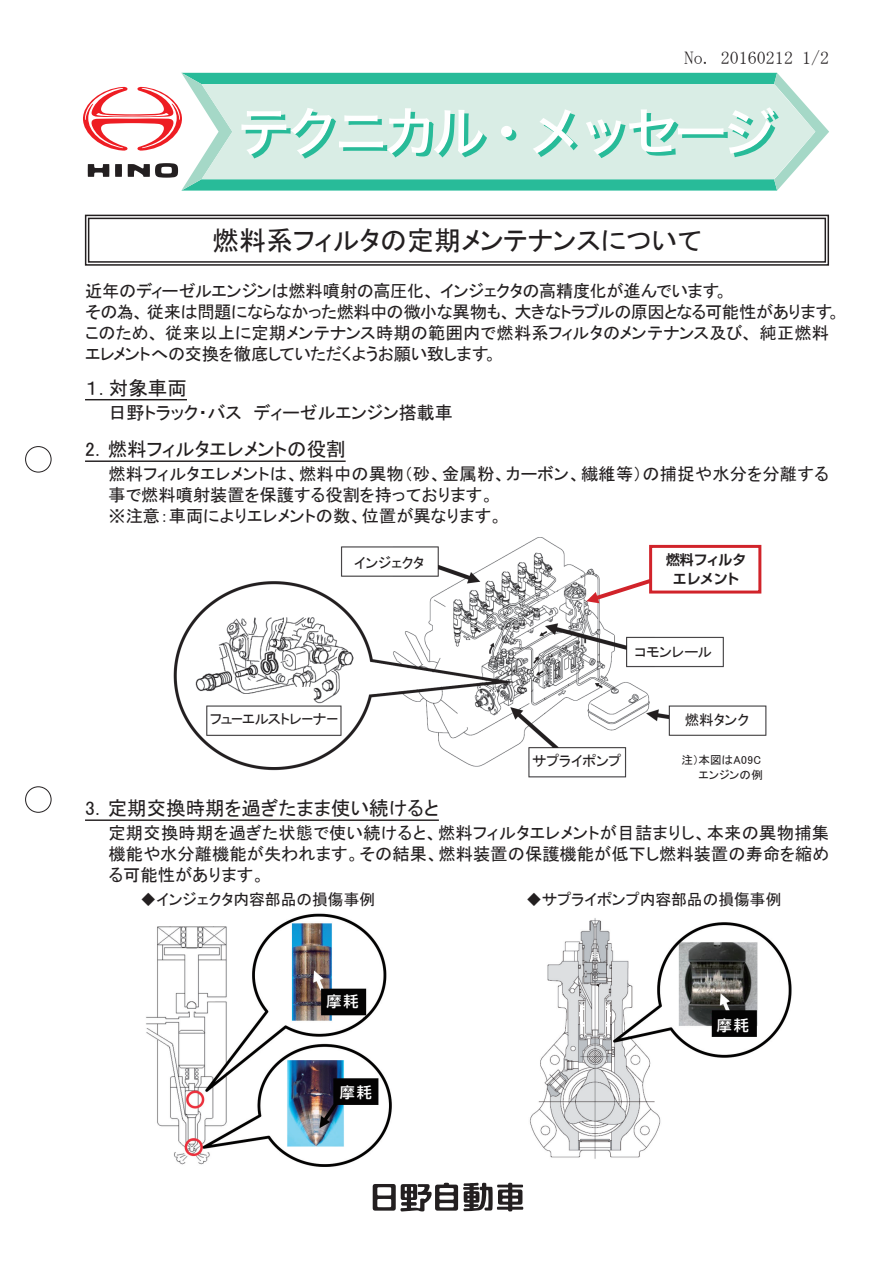
<style>
.page{position:relative;width:893px;height:1263px;background:#fff}
.page>*{position:absolute;margin:0;border:0;box-sizing:border-box;transform-origin:0 0}
.t1{font:27px "MS P Gothic";color:#231f20}
.t2{font:19.5px "MS P Gothic";color:#231f20}
.t3{font:18px "MS P Gothic";color:#231f20}
.t4{font:18px "MS Mincho";color:#231f20}
.t5{font:17.25px/21px "MS P Gothic";color:#231f20}
.t6{font:15.75px "MS P Gothic";color:#231f20}
.t7{font:500 15px "Shin Go Pro";color:#fff}
.t8{font:14.55px "MS P Gothic";letter-spacing:-.01em;color:#231f20}
.t9{font:14.55px "MS P Gothic";letter-spacing:-.035em;color:#231f20}
.t10{font:700 13.8px/18.6px "Shin Go Pro De";color:#231f20;text-align:center}
.t11{font:11.55px/15.1px "MS P Gothic";letter-spacing:.02em;color:#231f20}
</style>
<div class="page">
<div style="left:26px;top:446px;width:25px;height:26px;border:1px solid #231f20;border-radius:50%"></div>
<div style="left:26px;top:787px;width:25px;height:25px;border:1px solid #231f20;border-radius:50%"></div>
<hr style="left:497px;top:1184px;width:26px;height:3px;background:#231f20">
<hr style="left:497px;top:1207px;width:26px;height:3px;background:#231f20">
<svg style="left:373px;top:1183px;width:149px;height:28px"></svg>
<svg style="left:232px;top:73px;width:354px;height:118px;background:#2fbd9c"></svg>
<div style="left:232px;top:84px;width:354px;height:95px;background:#d9ede5"></div>
<svg style="left:241px;top:108px;width:246px;height:51px"></svg>
<svg style="left:501px;top:126px;width:15px;height:15px"></svg>
<svg style="left:533px;top:109px;width:45px;height:48px"></svg>
<svg style="left:586px;top:73px;width:243px;height:118px"></svg>
<svg style="left:83px;top:73px;width:149px;height:118px"></svg>
<hr style="left:85px;top:399px;width:102px;height:1px;background:#231f20">
<hr style="left:85px;top:460px;width:261px;height:2px;background:#231f20">
<hr style="left:85px;top:819px;width:354px;height:2px;background:#231f20">
<img style="left:173px;top:537px;width:594px;height:241px">
<svg style="left:586px;top:569px;width:89px;height:34px"></svg>
<div style="left:651px;top:546px;width:109px;height:46px;background:#fff"></div>
<div style="left:649px;top:545px;width:112px;height:48px;border:3px solid #d1232a"></div>
<svg style="left:84px;top:214px;width:746px;height:52px"></svg>
<div style="left:88px;top:218px;width:738px;height:45px;border:1px solid #231f20"></div>
<img style="left:146px;top:913px;width:246px;height:254px">
<img style="left:529px;top:918px;width:263px;height:241px">
<p class="t4" style="left:685px;top:48px;width:146px">No. 20160212 1/2</p>
<h1 class="t1" style="left:212px;top:227px;width:491px">燃料系フィルタの定期メンテナンスについて</h1>
<p class="t5" style="left:85px;top:280px;width:757px">近年のディーゼルエンジンは燃料噴射の高圧化、インジェクタの高精度化が進んでいます。<br>その為、従来は問題にならなかった燃料中の微小な異物も、大きなトラブルの原因となる可能性があります。このため、従来以上に定期メンテナンス時期の範囲内で燃料系フィルタのメンテナンス及び、純正燃料エレメントへの交換を徹底していただくようお願い致します。</p>
<p class="t2" style="left:85px;top:378px;width:103px">１．対象車両</p>
<p class="t3" style="left:108px;top:403px;width:346px">日野トラック・バス　ディーゼルエンジン搭載車</p>
<p class="t2" style="left:85px;top:439px;width:262px">2．燃料フィルタエレメントの役割</p>
<p class="t5" style="left:108px;top:463px;width:722px">燃料フィルタエレメントは、燃料中の異物（砂、金属粉、カーボン、繊維等）の捕捉や水分を分離する事で燃料噴射装置を保護する役割を持っております。<br>※注意：車両によりエレメントの数、位置が異なります。</p>
<p class="t8" style="left:354px;top:556px;width:72px">インジェクタ</p>
<p class="t9" style="left:210px;top:712px;width:129px">フューエルストレーナー</p>
<p class="t10" style="left:666px;top:549px;width:82px">燃料フィルタエレメント</p>
<p class="t8" style="left:635px;top:645px;width:79px">コモンレール</p>
<p class="t8" style="left:532px;top:754px;width:91px">サプライポンプ</p>
<p class="t8" style="left:685px;top:712px;width:66px">燃料タンク</p>
<p class="t11" style="left:681px;top:752px;width:83px">注）本図はA09C　　エンジンの例</p>
<p class="t2" style="left:85px;top:798px;width:355px">3．定期交換時期を過ぎたまま使い続けると</p>
<p class="t5" style="left:108px;top:822px;width:722px;text-align:justify">定期交換時期を過ぎた状態で使い続けると、燃料フィルタエレメントが目詰まりし、本来の異物捕集機能や水分離機能が失われます。その結果、燃料装置の保護機能が低下し燃料装置の寿命を縮める可能性があります。</p>
<p class="t6" style="left:141px;top:891px;width:236px">◆インジェクタ内容部品の損傷事例</p>
<p class="t6" style="left:526px;top:891px;width:257px">◆サプライポンプ内容部品の損傷事例</p>
<p class="t7" style="left:326px;top:989px;width:34px">摩耗</p>
<p class="t7" style="left:340px;top:1079px;width:34px">摩耗</p>
<p class="t7" style="left:717px;top:1012px;width:34px">摩耗</p>
</div>
